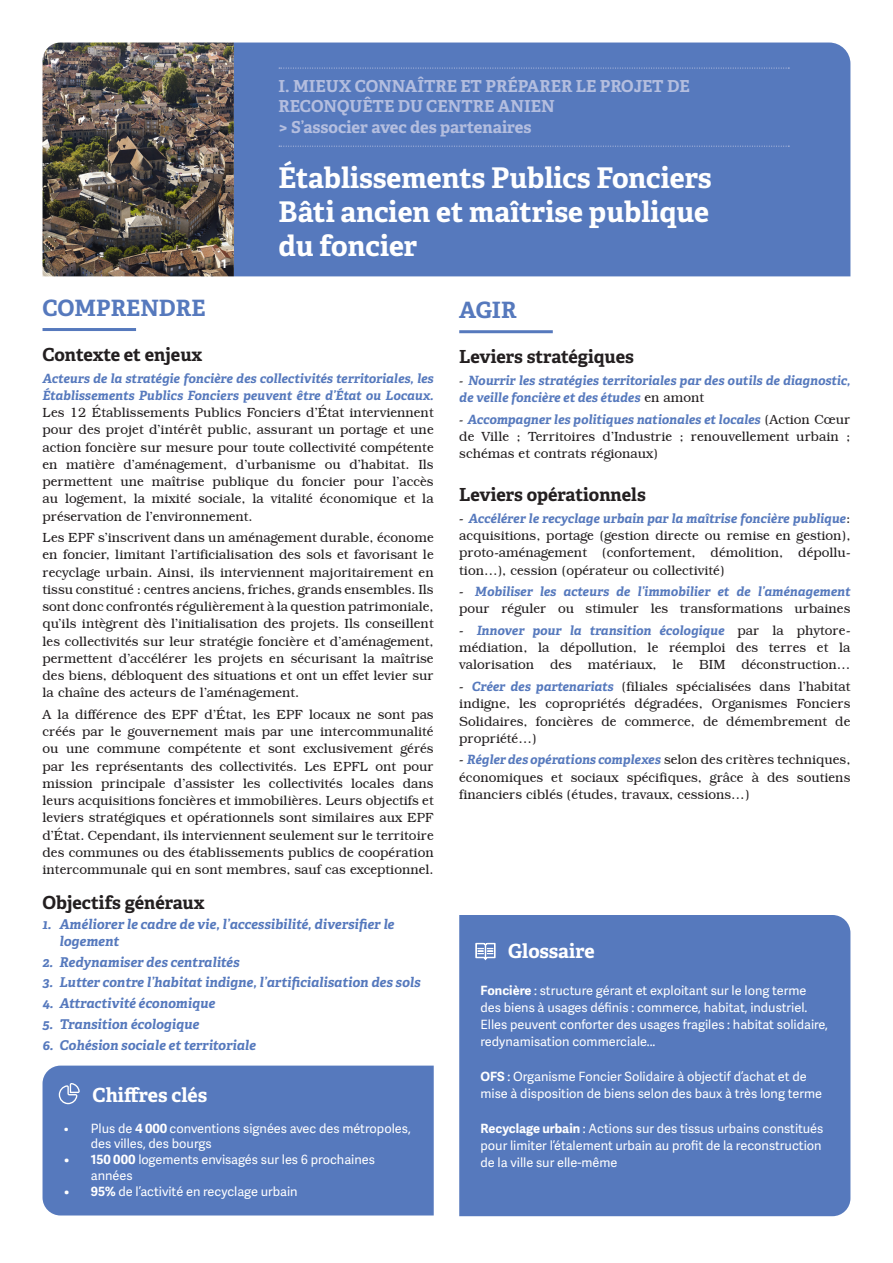
<style>
.page{position:relative;width:893px;height:1263px;background:#fff}
.page>*{position:absolute;margin:0;border:0;box-sizing:border-box;transform-origin:0 0}
.t1{font:700 28.5px/34.2px "Adelle Basic";color:#fff}
.t2{font:700 22.5px "Adelle Basic";color:#5679bd}
.t3{font:700 19.5px "Adelle Basic";color:#fff}
.t4{font:700 18px "Adelle Basic";color:#231f20}
.t5{font:700 16.5px/19.8px "Adelle Basic";color:#b4bedf}
.t6{font:300 13.5px/17.2px "Bookman IT Cby BT";color:#231f20;text-align:justify}
.t7{font:italic 700 13.5px/16.5px "Adelle Basic";color:#5679bd}
.t8{font:12.75px/17.2px "Adelle Sans";color:#fff}
.t9{font:italic 700 12.75px/17.2px "Adelle Basic";color:#5679bd}
.t10{font:700 12px "Adelle Sans";color:#fff}
.s1{font-weight:700}
.s2{font-family:"Bookman IT Cby BT";font-weight:300;font-style:normal;color:#231f20}
.s3{font-family:"Bookman IT Cby BT";font-weight:300;font-style:normal;font-size:13.5px;color:#231f20}
.s4{font-family:"Adelle Basic";font-weight:700;font-style:italic;font-size:12.75px;color:#5679bd}
</style>
<div class="page">
<div style="left:234px;top:43px;width:616px;height:233px;background:#5679bd"></div>
<img style="left:43px;top:43px;width:191px;height:233px">
<hr style="left:43px;top:328px;width:93px;height:3px;background:#5679bd">
<div style="left:43px;top:1065px;width:391px;height:150px;background:#5679bd"></div>
<div style="left:459px;top:915px;width:391px;height:301px;background:#5679bd"></div>
<hr style="left:459px;top:330px;width:94px;height:3px;background:#5679bd">
<svg style="left:279px;top:68px;width:510px;height:1px"></svg>
<svg style="left:279px;top:146px;width:510px;height:1px"></svg>
<svg style="left:59px;top:1083px;width:21px;height:21px"></svg>
<svg style="left:475px;top:942px;width:21px;height:28px"></svg>
<p class="t10" style="left:222px;top:255px;width:7px">1</p>
<p class="t5" style="left:279px;top:76px;width:413px">I. MIEUX CONNAÎTRE ET PRÉPARER LE PROJET DE<br>RECONQUÊTE DU CENTRE ANIEN</p>
<p class="t5" style="left:279px;top:117px;width:255px">&gt; S’associer avec des partenaires</p>
<p class="t1" style="left:279px;top:161px;width:435px">Établissements Publics Fonciers<br>Bâti ancien et maîtrise publique</p>
<p class="t1" style="left:279px;top:229px;width:140px">du foncier</p>
<p class="t2" style="left:43px;top:293px;width:164px">COMPRENDRE</p>
<p class="t4" style="left:43px;top:343px;width:161px">Contexte et enjeux</p>
<p class="t9" style="left:43px;top:370px;width:393px">Acteurs de la stratégie foncière des collectivités territoriales, les<br>Établissements Publics Fonciers peuvent être d’État ou Locaux.</p>
<p class="t6" style="left:43px;top:404px;width:393px">Les 12 Établissements Publics Fonciers d’État interviennent pour des projet d’intérêt public, assurant un portage et une action foncière sur mesure pour toute collectivité compétente en matière d’aménagement, d’urbanisme ou d’habitat. Ils permettent une maîtrise publique du foncier pour l’accès au logement, la mixité sociale, la vitalité économique et la préservation de l’environnement.</p>
<p class="t6" style="left:43px;top:529px;width:393px">Les EPF s’inscrivent dans un aménagement durable, économe en foncier, limitant l’artificialisation des sols et favorisant le recyclage urbain. Ainsi, ils interviennent majoritairement en tissu constitué : centres anciens, friches, grands ensembles. Ils sont donc confrontés régulièrement à la question patrimoniale, qu’ils intègrent dès l’initialisation des projets. Ils conseillent les collectivités sur leur stratégie foncière et d’aménagement, permettent d’accélérer les projets en sécurisant la maîtrise des biens, débloquent des situations et ont un effet levier sur la chaîne des acteurs de l’aménagement.</p>
<p class="t6" style="left:43px;top:706px;width:393px">A la différence des EPF d’État, les EPF locaux ne sont pas créés par le gouvernement mais par une intercommunalité ou une commune compétente et sont exclusivement gérés par les représentants des collectivités. Les EPFL ont pour mission principale d’assister les collectivités locales dans leurs acquisitions foncières et immobilières. Leurs objectifs et leviers stratégiques et opérationnels sont similaires aux EPF d’État. Cependant, ils interviennent seulement sur le territoire des communes ou des établissements publics de coopération intercommunale qui en sont membres, sauf cas exceptionnel.</p>
<p class="t4" style="left:43px;top:891px;width:164px">Objectifs généraux</p>
<p class="t7" style="left:60px;top:916px;width:336px;text-indent:-17px">1. Améliorer le cadre de vie, l’accessibilité, diversifier le logement</p>
<p class="t7" style="left:43px;top:954px;width:199px">2. Redynamiser des centralités</p>
<p class="t7" style="left:43px;top:974px;width:380px">3. Lutter contre l’habitat indigne, l’artificialisation des sols</p>
<p class="t7" style="left:43px;top:995px;width:174px">4. Attractivité économique</p>
<p class="t7" style="left:43px;top:1016px;width:158px">5. Transition écologique</p>
<p class="t7" style="left:43px;top:1037px;width:215px">6. Cohésion sociale et territoriale</p>
<p class="t3" style="left:93px;top:1082px;width:116px">Chiffres clés</p>
<p class="t8" style="left:91px;top:1120px;width:322px;line-height:15.8px;text-indent:-27px">• Plus de <span class="s1">4 000</span> conventions signées avec des métropoles, des villes, des bourgs</p>
<p class="t8" style="left:91px;top:1151px;width:286px;line-height:15.8px;text-indent:-27px"><span class="s1">• 150 000</span> logements envisagés sur les 6 prochaines années</p>
<p class="t8" style="left:64px;top:1182px;width:235px"><span class="s1">• 95%</span> de l’activité en recyclage urbain</p>
<p class="t2" style="left:459px;top:296px;width:59px">AGIR</p>
<p class="t4" style="left:459px;top:345px;width:176px">Leviers stratégiques</p>
<p class="t9" style="left:459px;top:372px;width:393px"><span class="s2">-</span> Nourrir les stratégies territoriales par des outils de diagnostic, de veille foncière et des études <span class="s3">en amont</span></p>
<p class="t9" style="left:459px;top:410px;width:393px"><span class="s2">-</span> Accompagner les politiques nationales et locales <span class="s3">(Action Cœur</span></p>
<p class="t6" style="left:459px;top:428px;width:393px">de Ville ; Territoires d’Industrie ; renouvellement urbain ; schémas et contrats régionaux)</p>
<p class="t4" style="left:459px;top:484px;width:188px">Leviers opérationnels</p>
<p class="t9" style="left:459px;top:510px;width:393px"><span class="s3">-</span> Accélérer le recyclage urbain par la maîtrise foncière publique<span class="s3">:</span></p>
<p class="t6" style="left:459px;top:527px;width:393px">acquisitions, portage (gestion directe ou remise en gestion), proto-aménagement (confortement, démolition, dépollu&shy;tion…), cession (opérateur ou collectivité)</p>
<p class="t9" style="left:459px;top:583px;width:393px"><span class="s3">-</span> Mobiliser les acteurs de l’immobilier et de l’aménagement</p>
<p class="t6" style="left:459px;top:600px;width:393px">pour réguler ou stimuler les transformations urbaines</p>
<p class="t9" style="left:459px;top:622px;width:393px"><span class="s3">-</span> Innover pour la transition écologique <span class="s3">par la phytore-</span></p>
<p class="t6" style="left:459px;top:639px;width:393px">médiation, la dépollution, le réemploi des terres et la valorisation des matériaux, le BIM déconstruction…</p>
<p class="t6" style="left:459px;top:678px;width:393px">- <span class="s4">Créer des partenariats</span> (filiales spécialisées dans l’habitat indigne, les copropriétés dégradées, Organismes Fonciers Solidaires, foncières de commerce, de démembrement de propriété…)</p>
<p class="t6" style="left:459px;top:751px;width:393px">- <span class="s4">Régler des opérations complexes</span> selon des critères techniques, économiques et sociaux spécifiques, grâce à des soutiens financiers ciblés (études, travaux, cessions…)</p>
<p class="t3" style="left:508px;top:938px;width:88px">Glossaire</p>
<p class="t8" style="left:480px;top:981px;width:349px"><span class="s1">Foncière</span> : structure gérant et exploitant sur le long terme des biens à usages définis : commerce, habitat, industriel.<br>Elles peuvent conforter des usages fragiles : habitat solidaire, redynamisation commerciale...</p>
<p class="t8" style="left:480px;top:1067px;width:343px"><span class="s1">OFS</span> : Organisme Foncier Solidaire à objectif d’achat et de mise à disposition de biens selon des baux à très long terme</p>
<p class="t8" style="left:480px;top:1119px;width:344px"><span class="s1">Recyclage urbain</span> : Actions sur des tissus urbains constitués pour limiter l’étalement urbain au profit de la reconstruction de la ville sur elle-même</p>
</div>
